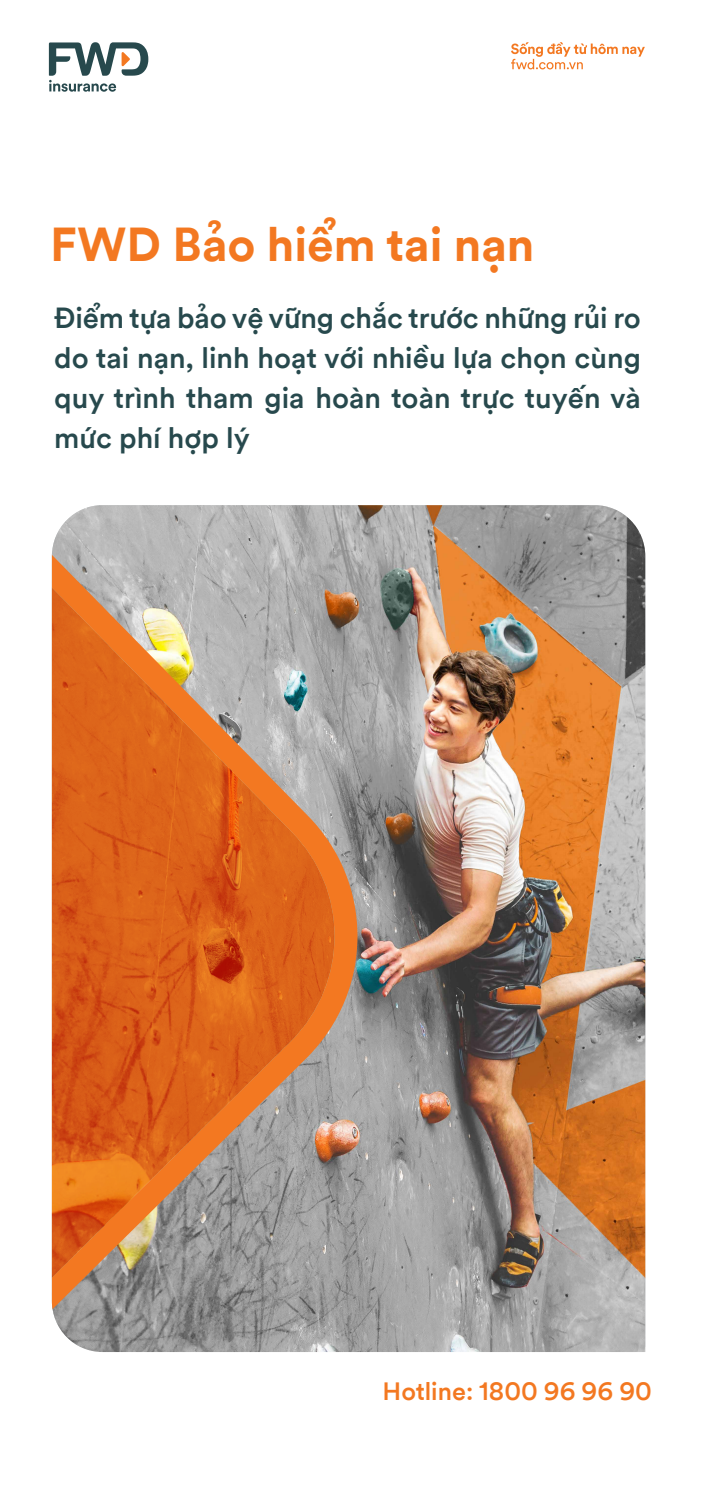
<style>
.page{position:relative;width:702px;height:1489px;background:#fff}
.page>*{position:absolute;margin:0;border:0;box-sizing:border-box;transform-origin:0 0}
.t1{font:700 47.5px "FWD Circular Viet TT";color:#f37821}
.t2{font:500 29px/40px "FWD Circular Viet TT";color:#27494d;text-align:justify}
.t3{font:500 25px "FWD Circular Viet TT";color:#f37821}
</style>
<div class="page">
<svg style="left:49px;top:42px;width:99px;height:50px"></svg>
<svg style="left:511px;top:42px;width:134px;height:27px"></svg>
<img style="left:357px;top:505px;width:288px;height:846px">
<svg style="left:52px;top:505px;width:305px;height:846px;background:#c4835b"></svg>
<h1 class="t1" style="left:50px;top:205px;width:486px">FWD Bảo hiểm tai nạn</h1>
<p class="t2" style="left:54px;top:294px;width:588px">Điểm tựa bảo vệ vững chắc trước những rủi ro do tai nạn, linh hoạt với nhiều lựa chọn cùng quy trình tham gia hoàn toàn trực tuyến và mức phí hợp lý</p>
<p class="t3" style="left:383px;top:1370px;width:271px">Hotline: 1800 96 96 90</p>
</div>
